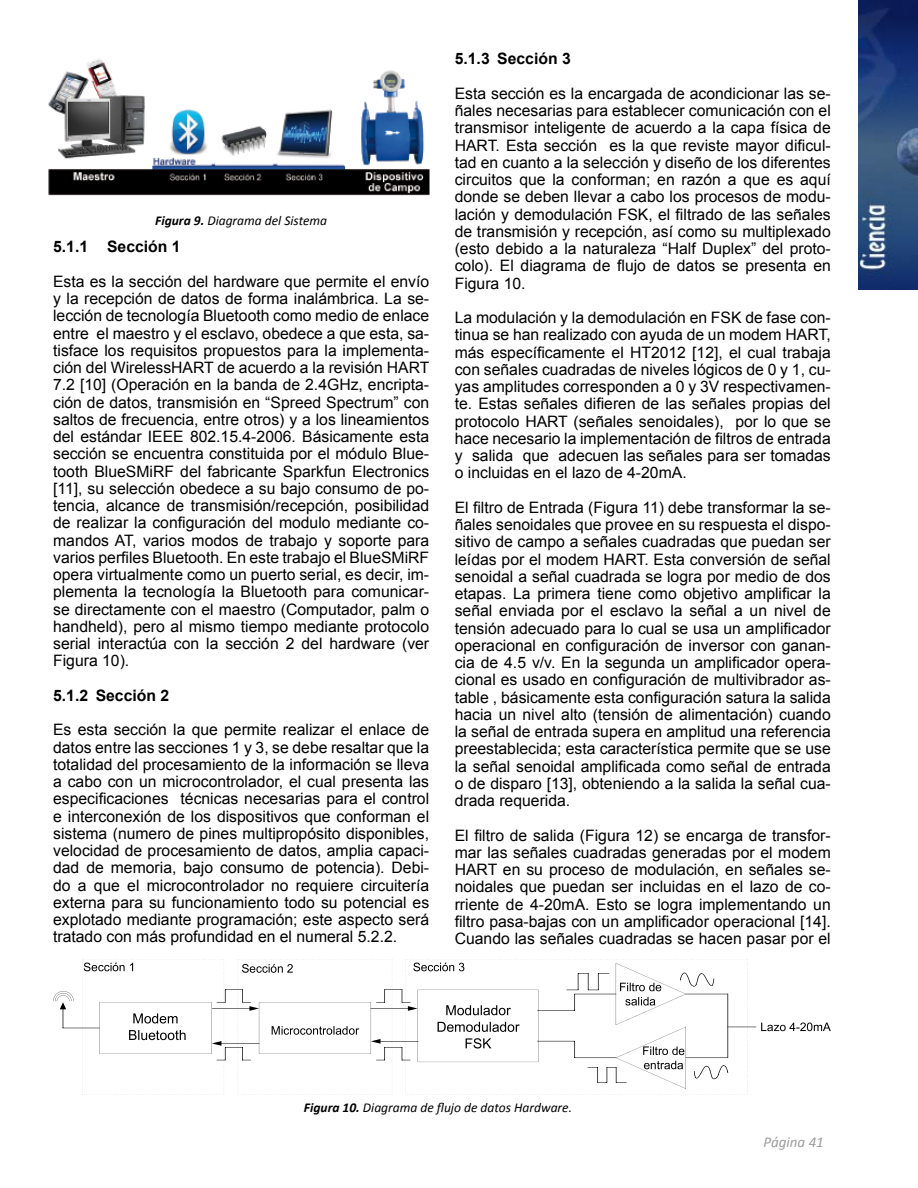
<style>
.page{position:relative;width:918px;height:1188px;background:#fff}
.page>*{position:absolute;margin:0;border:0;box-sizing:border-box;transform-origin:0 0}
.t1{font:15.75px/17.2px "Arial";color:#000;text-align:justify}
.t2{font:700 15.75px "Arial";color:#000}
.t3{font:italic 15px "Calibri";color:#9c9c9c}
.t4{font:italic 13.5px "Calibri";color:#000}
.s1{font-weight:700}
</style>
<div class="page">
<img style="left:48px;top:59px;width:382px;height:137px">
<svg style="left:53px;top:959px;width:778px;height:136px"></svg>
<img style="left:858px;top:0;width:60px;height:289px">
<p class="t4" style="left:155px;top:212px;width:174px"><span class="s1">Figura 9.</span> Diagrama del Sistema</p>
<p class="t2" style="left:53px;top:237px;width:129px">5.1.1 Sección 1</p>
<p class="t1" style="left:53px;top:273px;width:378px">Esta es la sección del hardware que permite el envío y la recepción de datos de forma inalámbrica. La se&shy;lección de tecnología Bluetooth como medio de enlace entre el maestro y el esclavo, obedece a que esta, sa&shy;tisface los requisitos propuestos para la implementa&shy;ción del WirelessHART de acuerdo a la revisión HART 7.2 [10] (Operación en la banda de 2.4GHz, encripta&shy;ción de datos, transmisión en “Spreed Spectrum” con saltos de frecuencia, entre otros) y a los lineamientos del estándar IEEE 802.15.4-2006. Básicamente esta sección se encuentra constituida por el módulo Blue&shy;tooth BlueSMiRF del fabricante Sparkfun Electronics [11], su selección obedece a su bajo consumo de po&shy;tencia, alcance de transmisión/recepción, posibilidad de realizar la configuración del modulo mediante co&shy;mandos AT, varios modos de trabajo y soporte para varios perfiles Bluetooth. En este trabajo el BlueSMiRF opera virtualmente como un puerto serial, es decir, im&shy;plementa la tecnología la Bluetooth para comunicar&shy;se directamente con el maestro (Computador, palm o handheld), pero al mismo tiempo mediante protocolo serial interactúa con la sección 2 del hardware (ver Figura 10).</p>
<p class="t2" style="left:53px;top:685px;width:118px">5.1.2 Sección 2</p>
<p class="t1" style="left:53px;top:721px;width:378px">Es esta sección la que permite realizar el enlace de datos entre las secciones 1 y 3, se debe resaltar que la totalidad del procesamiento de la información se lleva a cabo con un microcontrolador, el cual presenta las especificaciones técnicas necesarias para el control e interconexión de los dispositivos que conforman el sistema (numero de pines multipropósito disponibles, velocidad de procesamiento de datos, amplia capaci&shy;dad de memoria, bajo consumo de potencia). Debi&shy;do a que el microcontrolador no requiere circuitería externa para su funcionamiento todo su potencial es explotado mediante programación; este aspecto será tratado con más profundidad en el numeral 5.2.2.</p>
<p class="t2" style="left:455px;top:49px;width:118px">5.1.3 Sección 3</p>
<p class="t1" style="left:455px;top:85px;width:378px">Esta sección es la encargada de acondicionar las se&shy;ñales necesarias para establecer comunicación con el transmisor inteligente de acuerdo a la capa física de HART. Esta sección es la que reviste mayor dificul&shy;tad en cuanto a la selección y diseño de los diferentes circuitos que la conforman; en razón a que es aquí donde se deben llevar a cabo los procesos de modu&shy;lación y demodulación FSK, el filtrado de las señales de transmisión y recepción, así como su multiplexado (esto debido a la naturaleza “Half Duplex” del proto&shy;colo). El diagrama de flujo de datos se presenta en Figura 10.</p>
<p class="t1" style="left:455px;top:309px;width:378px">La modulación y la demodulación en FSK de fase con&shy;tinua se han realizado con ayuda de un modem HART, más específicamente el HT2012 [12], el cual trabaja con señales cuadradas de niveles lógicos de 0 y 1, cu&shy;yas amplitudes corresponden a 0 y 3V respectivamen&shy;te. Estas señales difieren de las señales propias del protocolo HART (señales senoidales), por lo que se hace necesario la implementación de filtros de entrada y salida que adecuen las señales para ser tomadas o incluidas en el lazo de 4-20mA.</p>
<p class="t1" style="left:455px;top:499px;width:378px">El filtro de Entrada (Figura 11) debe transformar la se&shy;ñales senoidales que provee en su respuesta el dispo&shy;sitivo de campo a señales cuadradas que puedan ser leídas por el modem HART. Esta conversión de señal senoidal a señal cuadrada se logra por medio de dos etapas. La primera tiene como objetivo amplificar la señal enviada por el esclavo la señal a un nivel de tensión adecuado para lo cual se usa un amplificador operacional en configuración de inversor con ganan&shy;cia de 4.5 v/v. En la segunda un amplificador opera&shy;cional es usado en configuración de multivibrador as&shy;table , básicamente esta configuración satura la salida hacia un nivel alto (tensión de alimentación) cuando la señal de entrada supera en amplitud una referencia preestablecida; esta característica permite que se use la señal senoidal amplificada como señal de entrada o de disparo [13], obteniendo a la salida la señal cua&shy;drada requerida.</p>
<p class="t1" style="left:455px;top:827px;width:378px">El filtro de salida (Figura 12) se encarga de transfor&shy;mar las señales cuadradas generadas por el modem HART en su proceso de modulación, en señales se&shy;noidales que puedan ser incluidas en el lazo de co&shy;rriente de 4-20mA. Esto se logra implementando un filtro pasa-bajas con un amplificador operacional [14].<br>Cuando las señales cuadradas se hacen pasar por el</p>
<p class="t4" style="left:304px;top:1099px;width:270px"><span class="s1">Figura 10.</span> Diagrama de flujo de datos Hardware.</p>
<p class="t3" style="left:764px;top:1132px;width:62px">Página 41</p>
</div>
